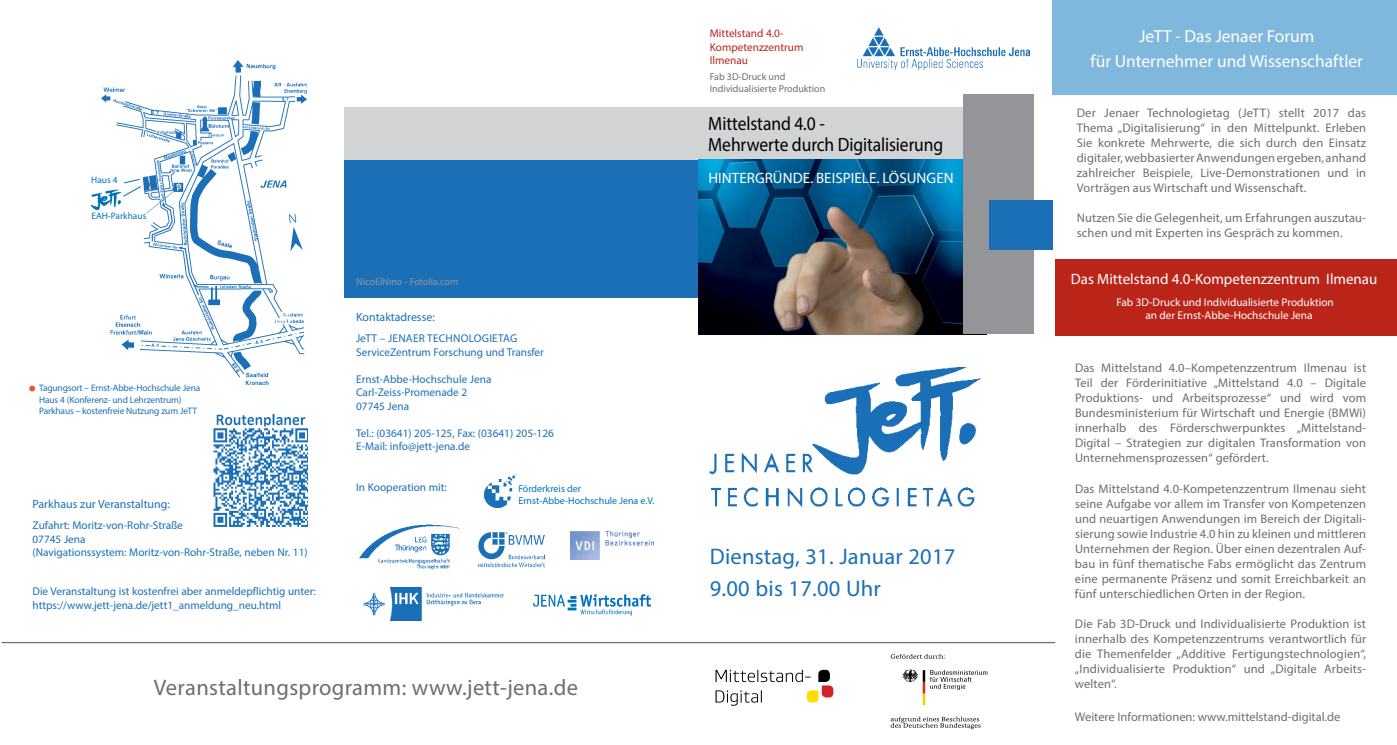
<style>
.page{position:relative;width:1397px;height:745px;background:#fff}
.page>*{position:absolute;margin:0;border:0;box-sizing:border-box;transform-origin:0 0}
.t1{font:22.5px "Myriad Pro";letter-spacing:.015em;color:#6d6e71}
.t2{font:22.5px/31.2px "Myriad Pro";letter-spacing:.01em;color:#1b6fb7}
.t3{font:19.25px/21px "Myriad Pro";letter-spacing:-.005em;color:#000;scale:.91 1}
.t4{font:17.5px/24.5px "Myriad Pro";color:#fff;text-align:center}
.t5{font:15px "Myriad Pro";letter-spacing:.005em;color:#fff}
.t6{font:12.5px/15px "Myriad Pro";letter-spacing:.01em;color:#6d6e71;text-align:justify}
.t7{font:11.88px "Myriad Pro";color:#1b6fb7}
.t8{font:11.25px/13.5px "Myriad Pro";color:#1b6fb7}
.t9{font:11.25px/13.1px "Myriad Pro";color:#fff}
.t10{font:11.25px/13.5px "Myriad Pro";color:#bb2519}
.t11{font:10px/12px "Myriad Pro";color:#0072bc}
.t12{font:10px/12px "Myriad Pro";color:#6d6e71}
.t13{font:10px "Myriad Pro";color:#939598}
.t14{font:9.38px/11.2px "Myriad Pro";letter-spacing:-.015em;color:#1b6fb7}
.t15{font:9.38px "Myriad Pro";color:#0072bc}
</style>
<div class="page">
<div style="left:344px;top:107px;width:668px;height:65px;background:#d1d3d4"></div>
<img style="left:698px;top:334px;width:289px;height:173px">
<div style="left:344px;top:160px;width:668px;height:138px;background:#1b6fb7"></div>
<img style="left:698px;top:160px;width:264px;height:174px">
<div style="left:962px;top:95px;width:71px;height:239px;background:#939598"></div>
<div style="left:989px;top:200px;width:63px;height:50px;background:#1b6fb7"></div>
<div style="left:1052px;top:0;width:344px;height:95px;background:#80b8dd"></div>
<img style="left:857px;top:28px;width:171px;height:42px">
<img style="left:101px;top:60px;width:205px;height:324px">
<img style="left:91px;top:187px;width:30px;height:23px">
<svg style="left:29px;top:385px;width:6px;height:6px"></svg>
<img style="left:478px;top:532px;width:66px;height:35px">
<img style="left:533px;top:594px;width:117px;height:22px">
<img style="left:570px;top:531px;width:83px;height:28px">
<img style="left:359px;top:524px;width:101px;height:46px">
<img style="left:484px;top:474px;width:33px;height:33px">
<img style="left:213px;top:413px;width:94px;height:114px">
<hr style="left:2px;top:641px;width:1053px;height:1px;background:#6d6e71">
<svg style="left:715px;top:669px;width:118px;height:36px"></svg>
<svg style="left:902px;top:669px;width:85px;height:35px"></svg>
<svg style="left:890px;top:654px;width:54px;height:4px"></svg>
<svg style="left:890px;top:716px;width:90px;height:12px"></svg>
<div style="left:1055px;top:259px;width:341px;height:76px;background:#bb2519"></div>
<img style="left:363px;top:587px;width:140px;height:33px">
<p class="t15" style="left:91px;top:174px;width:28px">Haus 4</p>
<p class="t15" style="left:91px;top:210px;width:56px">EAH-Parkhaus</p>
<p class="t14" style="left:39px;top:382px;width:163px">Tagungsort – Ernst-Abbe-Hochschule Jena<br>Haus 4 (Konferenz- und Lehrzentrum)<br>Parkhaus – kostenfreie Nutzung zum JeTT</p>
<p class="t7" style="left:32px;top:496px;width:139px">Parkhaus zur Veranstaltung:</p>
<p class="t8" style="left:32px;top:518px;width:276px">Zufahrt: Moritz-von-Rohr-Straße<br>07745 Jena<br>(Navigationssystem: Moritz-von-Rohr-Straße, neben N r. 11)</p>
<p class="t8" style="left:32px;top:584px;width:285px">Die Veranstaltung ist kostenfrei aber anmeldepflichtig unter: https://www.jett-jena.de/jett1_anmeldung_neu.html</p>
<p class="t13" style="left:356px;top:275px;width:104px">N icoElN ino - Fotolia.com</p>
<p class="t7" style="left:356px;top:309px;width:80px">Kontaktadresse:</p>
<p class="t8" style="left:356px;top:331px;width:189px">JeTT – Jenaer Technologietag<br>ServiceZentrum Forschung und Transfer</p>
<p class="t8" style="left:356px;top:371px;width:137px">Ernst-Abbe-Hochschule Jena<br>Carl-Zeiss-Promenade 2<br>07745 Jena</p>
<p class="t8" style="left:356px;top:425px;width:199px">Tel.: (03641) 205-125, Fax: (03641) 205-126<br>E-Mail: info@jett-jena.de</p>
<p class="t8" style="left:356px;top:479px;width:92px">I n Kooperation mit:</p>
<p class="t11" style="left:518px;top:482px;width:138px">Förderkreis der<br>Ernst-Abbe-Hochschule Jena e.V.</p>
<h1 class="t1" style="left:154px;top:673px;width:426px">Veranstaltungsprogramm: www.jett-jena.de</h1>
<p class="t10" style="left:709px;top:26px;width:95px">Mittelstand 4.0-<br>Kompetenzzentrum<br>I lmenau</p>
<p class="t12" style="left:709px;top:70px;width:117px">Fab 3D-Druck und<br>I ndividualisierte Produktion</p>
<h2 class="t3" style="left:708px;top:113px;width:260px">Mittelstand 4.0 -<br>Mehrwerte durch Digitalisierung</h2>
<p class="t5" style="left:708px;top:169px;width:247px">Hintergründe. Beispiele. Lösungen</p>
<h1 class="t2" style="left:709px;top:540px;width:247px">Dienstag, 31. Januar 2017<br>9.00 bis 17.00 Uhr</h1>
<h3 class="t4" style="left:1090px;top:24px;width:274px">JeTT - Das Jenaer Forum<br>für Unternehmer und Wissenschaftler</h3>
<p class="t6" style="left:1076px;top:105px;width:291px">Der Jenaer Technologietag (JeTT) stellt 2017 das Thema „Digitalisierung“ in den Mittelpunkt. Erleben Sie konkrete Mehrwerte, die sich durch den Einsatz digitaler, webbasierter Anwendungen ergeben, anhand zahlreicher Beispiele, Live-Demonstrationen und in Vorträgen aus Wirtschaft und Wissenschaft.</p>
<p class="t6" style="left:1076px;top:210px;width:291px">Nutzen Sie die Gelegenheit, um Erfahrungen auszutau&shy;schen und mit Experten ins Gespräch zu kommen.</p>
<p class="t5" style="left:1070px;top:269px;width:308px">Das Mittelstand 4.0-Kompetenzzentrum I lmenau</p>
<p class="t9" style="left:1145px;top:295px;width:190px;text-indent:-29px">Fab 3D-Druck und I ndividualisierte Produktion an der Ernst-Abbe-Hochschule Jena</p>
<p class="t6" style="left:1074px;top:360px;width:292px">Das Mittelstand 4.0–Kompetenzzentrum I lmenau ist Teil der Förderinitiative „Mittelstand 4.0 – Digitale Produktions- und Arbeitsprozesse“ und wird vom Bundesministerium für Wirtschaft und Energie (BMWi) innerhalb des Förderschwerpunktes „Mittelstand-Digital – Strategien zur digitalen Transformation von Unternehmensprozessen“ gefördert.</p>
<p class="t6" style="left:1074px;top:480px;width:292px">Das Mittelstand 4.0-Kompetenzzentrum I lmenau sieht seine Aufgabe vor allem im Transfer von Kompetenzen und neuartigen Anwendungen im Bereich der Digitali&shy;sierung sowie I ndustrie 4.0 hin zu kleinen und mittleren Unternehmen der Region. Über einen dezentralen Auf&shy;bau in fünf thematische Fabs ermöglicht das Zentrum eine permanente Präsenz und somit Erreichbarkeit an fünf unterschiedlichen Orten in der Region.</p>
<p class="t6" style="left:1074px;top:615px;width:292px">Die Fab 3D-Druck und I ndividualisierte Produktion ist innerhalb des Kompetenzzentrums verantwortlich für die Themenfelder „Additive Fertigungstechnologien“, „I ndividualisierte Produktion“ und „Digitale Arbeits&shy;welten“.</p>
<p class="t6" style="left:1074px;top:709px;width:267px">Weitere I nformationen: www.mittelstand-digital.de</p>
</div>
